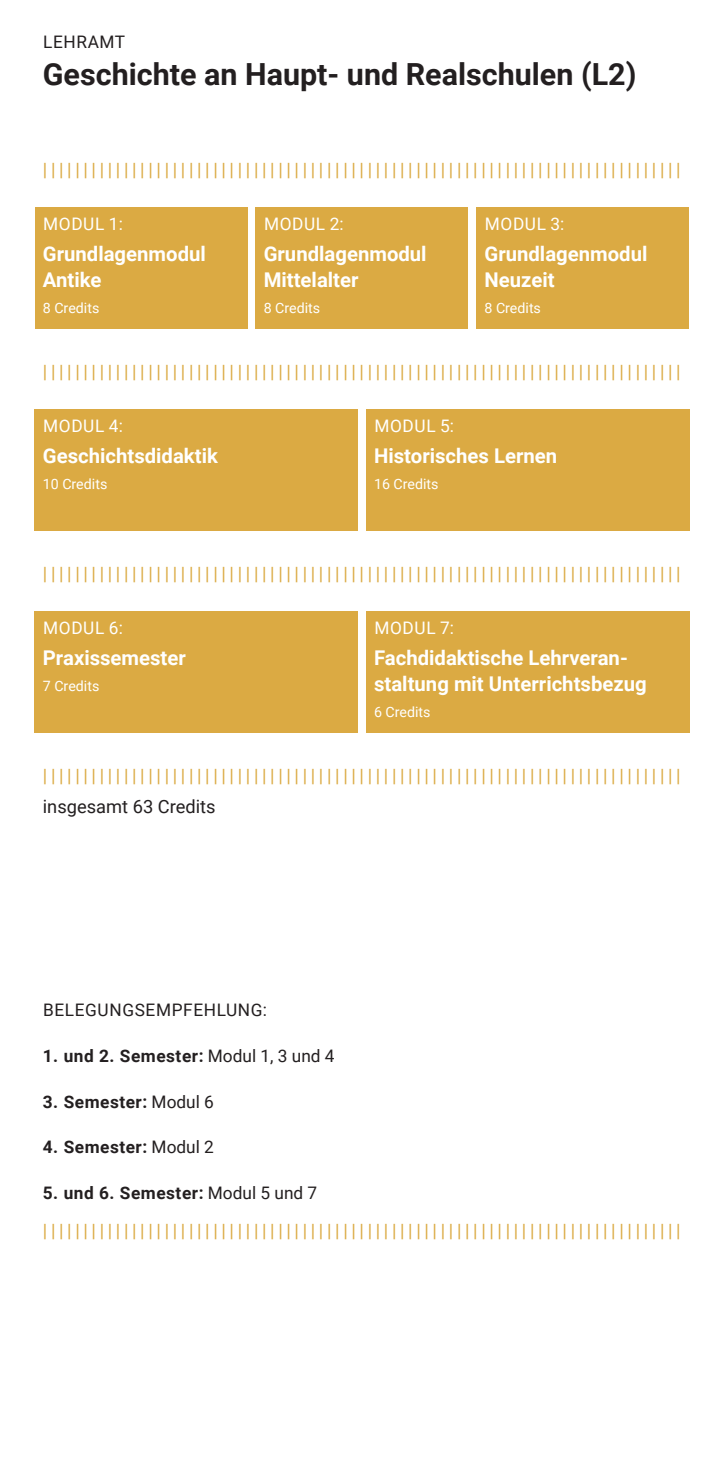
<style>
.page{position:relative;width:725px;height:1474px;background:#fff}
.page>*{position:absolute;margin:0;border:0;box-sizing:border-box;transform-origin:0 0}
.t1{font:700 30.45px "Roboto";color:#231f20}
.t2{font:700 20.3px/26.4px "Roboto";color:#fff}
.t3{font:18.2px "Roboto";color:#dbaa43}
.t4{font:18.2px "Roboto";color:#231f20}
.t5{font:700 17.32px "Roboto";letter-spacing:.03em;color:#231f20}
.t6{font:17.32px "Roboto";letter-spacing:.035em;color:#fff}
.t7{font:17.32px "Roboto";letter-spacing:.035em;color:#231f20}
.t8{font:14.17px "Roboto";color:#fff}
.s1{font-weight:400}
</style>
<div class="page">
<div style="left:35px;top:207px;width:212px;height:122px;background:#dbaa43"></div>
<div style="left:35px;top:409px;width:322px;height:121px;background:#dbaa43"></div>
<div style="left:35px;top:611px;width:322px;height:121px;background:#dbaa43"></div>
<div style="left:366px;top:611px;width:322px;height:121px;background:#dbaa43"></div>
<div style="left:476px;top:207px;width:212px;height:122px;background:#dbaa43"></div>
<div style="left:255px;top:207px;width:213px;height:122px;background:#dbaa43"></div>
<div style="left:366px;top:409px;width:322px;height:121px;background:#dbaa43"></div>
<p class="t7" style="left:43px;top:30px;width:84px">LEHRAMT</p>
<p class="t1" style="left:43px;top:53px;width:595px">Geschichte an Haupt- und Realschulen (L2)</p>
<p class="t3" style="left:43px;top:157px;width:639px">|||||||||||||||||||||||||||||||||||||||||||||||||||||||||||||||||||||||||||||||</p>
<p class="t6" style="left:43px;top:212px;width:81px">MODUL 1:</p>
<p class="t2" style="left:43px;top:239px;width:164px">Grundlagenmodul</p>
<p class="t2" style="left:43px;top:266px;width:60px">Antike</p>
<p class="t8" style="left:43px;top:298px;width:58px">8 Credits</p>
<p class="t6" style="left:264px;top:212px;width:81px">MODUL 2:</p>
<p class="t2" style="left:263px;top:239px;width:164px">Grundlagenmodul</p>
<p class="t2" style="left:263px;top:266px;width:96px">Mittelalter</p>
<p class="t8" style="left:263px;top:298px;width:58px">8 Credits</p>
<p class="t6" style="left:484px;top:212px;width:81px">MODUL 3:</p>
<p class="t2" style="left:484px;top:239px;width:164px">Grundlagenmodul</p>
<p class="t2" style="left:484px;top:266px;width:72px">Neuzeit</p>
<p class="t8" style="left:484px;top:298px;width:58px">8 Credits</p>
<p class="t3" style="left:43px;top:359px;width:639px">|||||||||||||||||||||||||||||||||||||||||||||||||||||||||||||||||||||||||||||||</p>
<p class="t6" style="left:43px;top:414px;width:81px">MODUL 4:</p>
<p class="t2" style="left:43px;top:441px;width:176px">Geschichtsdidaktik</p>
<p class="t8" style="left:43px;top:474px;width:66px">10 Credits</p>
<p class="t6" style="left:374px;top:414px;width:81px">MODUL 5:</p>
<p class="t2" style="left:374px;top:441px;width:184px">Historisches Lernen</p>
<p class="t8" style="left:374px;top:474px;width:66px">16 Credits</p>
<p class="t3" style="left:43px;top:561px;width:639px">|||||||||||||||||||||||||||||||||||||||||||||||||||||||||||||||||||||||||||||||</p>
<p class="t6" style="left:43px;top:616px;width:81px">MODUL 6:</p>
<p class="t2" style="left:43px;top:643px;width:144px">Praxissemester</p>
<p class="t8" style="left:43px;top:676px;width:58px">7 Credits</p>
<p class="t6" style="left:374px;top:616px;width:81px">MODUL 7:</p>
<p class="t2" style="left:374px;top:643px;width:274px">Fachdidaktische Lehrveran&shy;staltung mit Unterrichtsbezug</p>
<p class="t8" style="left:374px;top:702px;width:58px">6 Credits</p>
<p class="t3" style="left:43px;top:763px;width:639px">|||||||||||||||||||||||||||||||||||||||||||||||||||||||||||||||||||||||||||||||</p>
<p class="t4" style="left:43px;top:793px;width:174px">insgesamt 63 Credits</p>
<p class="t7" style="left:43px;top:997px;width:225px">BELEGUNGSEMPFEHLUNG:</p>
<p class="t5" style="left:43px;top:1043px;width:293px">1. und 2. Semester: <span class="s1">Modul 1, 3 und 4</span></p>
<p class="t5" style="left:43px;top:1089px;width:172px">3. Semester: <span class="s1">Modul 6</span></p>
<p class="t5" style="left:43px;top:1135px;width:172px">4. Semester: <span class="s1">Modul 2</span></p>
<p class="t5" style="left:43px;top:1180px;width:276px">5. und 6. Semester: <span class="s1">Modul 5 und 7</span></p>
<p class="t3" style="left:43px;top:1217px;width:639px">|||||||||||||||||||||||||||||||||||||||||||||||||||||||||||||||||||||||||||||||</p>
</div>
